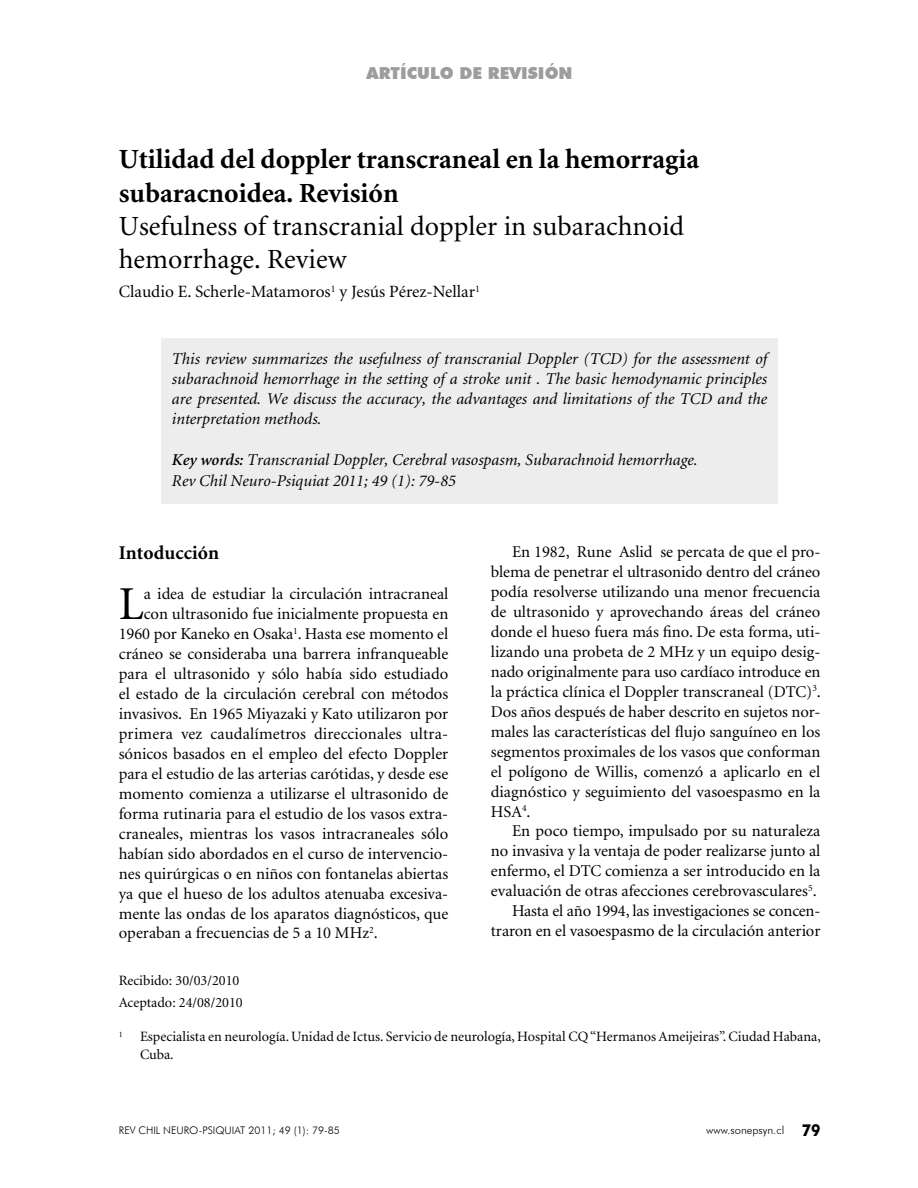
<style>
.page{position:relative;width:918px;height:1188px;background:#fff}
.page>*{position:absolute;margin:0;border:0;box-sizing:border-box;transform-origin:0 0}
.t1{font:47.25px "Minion";color:#000}
.t2{font:700 27.75px/33.3px "Minion";color:#000}
.t3{font:27.75px/33.3px "Minion";color:#000}
.t4{font:700 19.5px "Minion";letter-spacing:.005em;color:#000}
.t5{font:17.25px "Minion";color:#000}
.t6{font:16.5px/20px "Minion";color:#000;text-align:justify}
.t7{font:italic 16.5px/20px "Minion";color:#000;text-align:justify}
.t8{font:900 16.5px "Futura BT";color:#9c9d9f}
.t9{font:14.25px/21.6px "Minion";color:#000}
.t10{font:300 11.25px "Futura BT";color:#000}
.t11{font:300 10.5px "Futura BT";color:#000}
.s1{font-weight:600}
.s2{font-weight:700;font-size:16.5px}
</style>
<div class="page">
<div style="left:161px;top:338px;width:617px;height:166px;background:#ededee"></div>
<p class="t8" style="left:367px;top:67px;width:207px">ARTÍCULO DE REVISIÓN</p>
<h2 class="t2" style="left:119px;top:145px;width:582px">Utilidad del doppler transcraneal en la hemorragia subaracnoidea. Revisión</h2>
<h2 class="t3" style="left:119px;top:212px;width:567px">Usefulness of transcranial doppler in subarachnoid hemorrhage. Review</h2>
<p class="t5" style="left:119px;top:285px;width:363px">Claudio E. Scherle-Matamoros<sup>1</sup> y Jesús Pérez-Nellar<sup>1</sup></p>
<p class="t7" style="left:172px;top:350px;width:597px">This review summarizes the usefulness of transcranial Doppler (TCD) for the assessment of subarachnoid hemorrhage in the setting of a stroke unit . The basic hemodynamic principles are presented. We discuss the accuracy, the advantages and limitations of the TCD and the interpretation methods.</p>
<p class="t7" style="left:172px;top:451px;width:527px;line-height:21px"><span class="s1">Key words:</span> Transcranial Doppler, Cerebral vasospasm, Subarachnoid hemorrhage.<br>Rev Chil Neuro-Psiquiat 2011; 49 (1): 79-85</p>
<p class="t4" style="left:119px;top:546px;width:102px">Intoducción</p>
<h1 class="t1" style="left:119px;top:585px;width:27px">L</h1>
<p class="t6" style="left:144px;top:585px;width:306px">a idea de estudiar la circulación intracraneal</p>
<p class="t6" style="left:144px;top:605px;width:306px">con ultrasonido fue inicialmente propuesta en</p>
<p class="t6" style="left:119px;top:625px;width:331px">1960 por Kaneko en Osaka<sup>1</sup>. Hasta ese momento el</p>
<p class="t6" style="left:119px;top:645px;width:331px">cráneo se consideraba una barrera infranqueable</p>
<p class="t6" style="left:119px;top:665px;width:331px">para el ultrasonido y sólo había sido estudiado</p>
<p class="t6" style="left:119px;top:685px;width:331px">el estado de la circulación cerebral con métodos</p>
<p class="t6" style="left:119px;top:705px;width:331px">invasivos. En 1965 Miyazaki y Kato utilizaron por</p>
<p class="t6" style="left:119px;top:725px;width:331px">primera vez caudalímetros direccionales ultra-</p>
<p class="t6" style="left:119px;top:745px;width:331px">sónicos basados en el empleo del efecto Doppler</p>
<p class="t6" style="left:119px;top:765px;width:331px">para el estudio de las arterias carótidas, y desde ese</p>
<p class="t6" style="left:119px;top:785px;width:331px">momento comienza a utilizarse el ultrasonido de</p>
<p class="t6" style="left:119px;top:805px;width:331px">forma rutinaria para el estudio de los vasos extra-</p>
<p class="t6" style="left:119px;top:825px;width:331px">craneales, mientras los vasos intracraneales sólo</p>
<p class="t6" style="left:119px;top:845px;width:331px">habían sido abordados en el curso de intervencio-</p>
<p class="t6" style="left:119px;top:865px;width:331px">nes quirúrgicas o en niños con fontanelas abiertas</p>
<p class="t6" style="left:119px;top:885px;width:331px">ya que el hueso de los adultos atenuaba excesiva-</p>
<p class="t6" style="left:119px;top:905px;width:331px">mente las ondas de los aparatos diagnósticos, que</p>
<p class="t6" style="left:119px;top:925px;width:260px">operaban a frecuencias de 5 a 10 MHz<sup>2</sup>.</p>
<p class="t6" style="left:491px;top:543px;width:332px;text-indent:21px">En 1982, Rune Aslid se percata de que el pro&shy;blema de penetrar el ultrasonido dentro del cráneo podía resolverse utilizando una menor frecuencia de ultrasonido y aprovechando áreas del cráneo donde el hueso fuera más fino. De esta forma, uti&shy;lizando una probeta de 2 MHz y un equipo desig&shy;nado originalmente para uso cardíaco introduce en la práctica clínica el Doppler transcraneal (DTC)<sup>3</sup>.<br>Dos años después de haber descrito en sujetos nor&shy;males las características del flujo sanguíneo en los segmentos proximales de los vasos que conforman el polígono de Willis, comenzó a aplicarlo en el diagnóstico y seguimiento del vasoespasmo en la HSA<sup>4</sup>.</p>
<p class="t6" style="left:491px;top:823px;width:331px;text-align:right">En poco tiempo, impulsado por su naturaleza no invasiva y la ventaja de poder realizarse junto al enfermo, el DTC comienza a ser introducido en la evaluación de otras afecciones cerebrovasculares<sup>5</sup>.<br>Hasta el año 1994, las investigaciones se concen&shy;traron en el vasoespasmo de la circulación anterior</p>
<p class="t9" style="left:119px;top:971px;width:125px">Recibido: 30/03/2010<br>Aceptado: 24/08/2010</p>
<p class="t9" style="left:140px;top:1029px;width:682px;line-height:17.4px;text-indent:-21px"><sup>1</sup> Especialista en neurología. Unidad de Ictus. Servicio de neurología, Hospital CQ “Hermanos Ameijeiras”. Ciudad Habana,<br>Cuba.</p>
<p class="t11" style="left:119px;top:1126px;width:223px">REV CHIL NEURO-PSIQUIAT 2011; 49 (1): 79-85</p>
<p class="t10" style="left:706px;top:1126px;width:116px">www.sonepsyn.cl <span class="s2">79</span></p>
</div>
